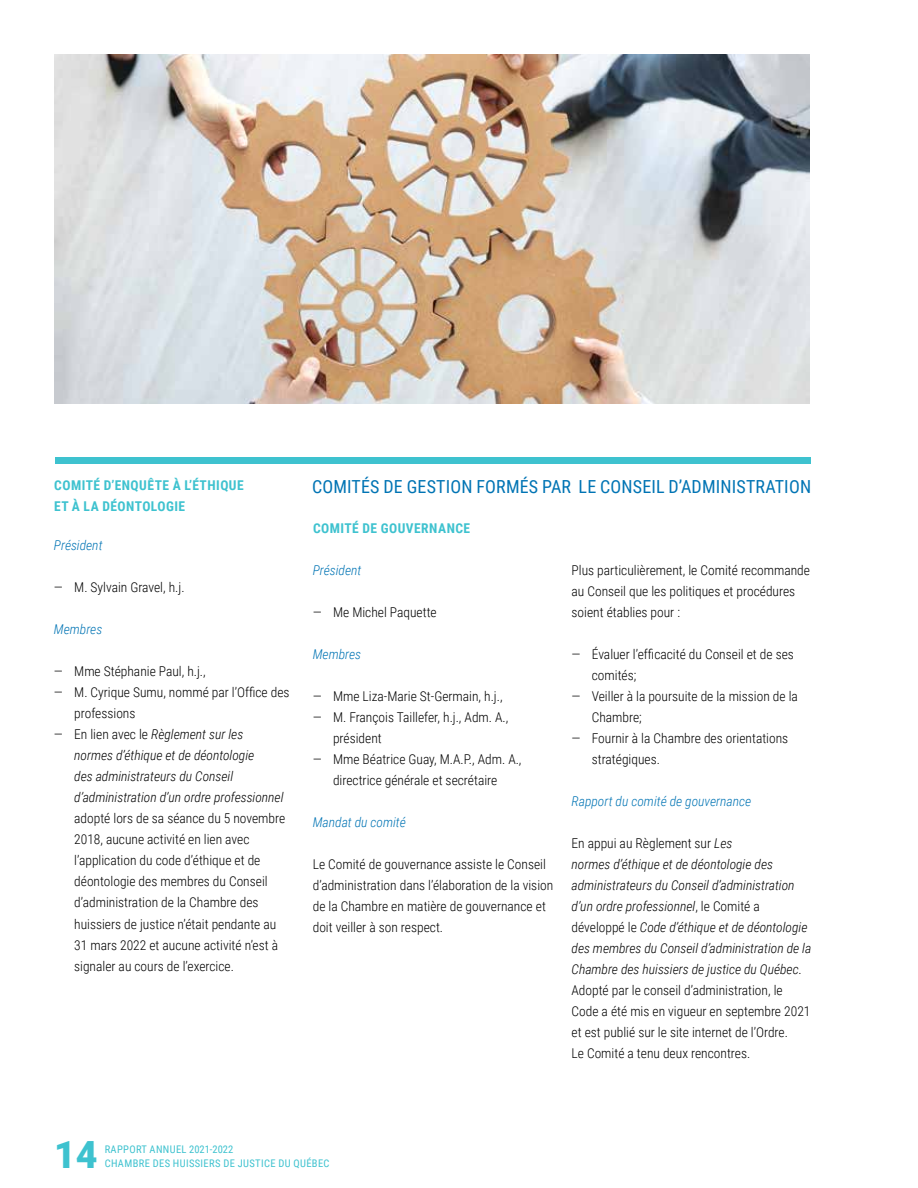
<style>
.page{position:relative;width:918px;height:1188px;background:#fff}
.page>*{position:absolute;margin:0;border:0;box-sizing:border-box;transform-origin:0 0}
.t1{font:900 37.5px "Roboto";color:#3ec2cf}
.t2{font:18px "Roboto Condensed";letter-spacing:.01em;color:#0074b4}
.t3{font:300 13.5px/21px "Roboto Condensed";color:#000}
.t4{font:italic 300 13.5px/21px "Roboto Condensed";color:#000}
.t5{font:italic 300 13.5px "Roboto Condensed";color:#0074b4}
.t6{font:700 13.5px/21px "Roboto Condensed";letter-spacing:.035em;color:#3ec2cf}
.t7{font:10.5px/13.5px "Roboto Condensed";letter-spacing:.035em;color:#3ec2cf}
.s1{font-style:normal}
</style>
<div class="page">
<div style="left:55px;top:458px;width:756px;height:6px;background:#3ec2cf"></div>
<img style="left:54px;top:54px;width:756px;height:350px">
<p class="t6" style="left:54px;top:475px;width:191px">COMITÉ D’ENQUÊTE À L’ÉTHIQUE<br>ET À LA DÉONTOLOGIE</p>
<p class="t5" style="left:54px;top:536px;width:50px">Président</p>
<p class="t3" style="left:54px;top:577px;width:132px">— M. Sylvain Gravel, h.j.</p>
<p class="t5" style="left:54px;top:620px;width:50px">Membres</p>
<p class="t3" style="left:54px;top:661px;width:153px">— Mme Stéphanie Paul, h.j.,</p>
<p class="t3" style="left:74px;top:682px;width:217px;text-indent:-20px">— M. Cyrique Sumu, nommé par l’Office des professions</p>
<p class="t4" style="left:74px;top:724px;width:211px;text-indent:-20px"><span class="s1">— En lien avec le</span> Règlement sur les normes d’éthique et de déontologie<br>des administrateurs du Conseil d’administration d’un ordre professionnel</p>
<p class="t3" style="left:74px;top:808px;width:213px">adopté lors de sa séance du 5 novembre 2018, aucune activité en lien avec l’application du code d’éthique et de déontologie des membres du Conseil d’administration de la Chambre des huissiers de justice n’était pendante au 31 mars 2022 et aucune activité n’est à signaler au cours de l’exercice.</p>
<h2 class="t2" style="left:312px;top:474px;width:501px">COMITÉS DE GESTION FORMÉS PAR LE CONSEIL D’ADMINISTRATION</h2>
<p class="t6" style="left:313px;top:517px;width:159px">COMITÉ DE GOUVERNANCE</p>
<p class="t5" style="left:313px;top:560px;width:50px">Président</p>
<p class="t3" style="left:313px;top:601px;width:126px">— Me Michel Paquette</p>
<p class="t5" style="left:313px;top:644px;width:50px">Membres</p>
<p class="t3" style="left:313px;top:685px;width:191px">— Mme Liza-Marie St-Germain, h.j.,</p>
<p class="t3" style="left:333px;top:706px;width:177px;text-indent:-20px">— M. François Taillefer, h.j., Adm. A., président</p>
<p class="t3" style="left:313px;top:748px;width:210px;text-align:center">— Mme Béatrice Guay, M.A.P., Adm. A., directrice générale et secrétaire</p>
<p class="t5" style="left:313px;top:812px;width:95px">Mandat du comité</p>
<p class="t3" style="left:313px;top:853px;width:242px">Le Comité de gouvernance assiste le Conseil d’administration dans l’élaboration de la vision de la Chambre en matière de gouvernance et doit veiller à son respect.</p>
<p class="t3" style="left:572px;top:559px;width:240px">Plus particulièrement, le Comité recommande au Conseil que les politiques et procédures soient établies pour :</p>
<p class="t3" style="left:592px;top:643px;width:204px;text-indent:-20px">— Évaluer l’efficacité du Conseil et de ses comités;</p>
<p class="t3" style="left:592px;top:685px;width:208px;text-indent:-20px">— Veiller à la poursuite de la mission de la<br>Chambre;</p>
<p class="t3" style="left:592px;top:727px;width:198px;text-indent:-20px">— Fournir à la Chambre des orientations stratégiques.</p>
<p class="t5" style="left:572px;top:791px;width:181px">Rapport du comité de gouvernance</p>
<p class="t4" style="left:572px;top:832px;width:241px"><span class="s1">En appui au Règlement sur</span> Les<br>normes d’éthique et de déontologie des administrateurs du Conseil d’administration d’un ordre professionnel<span class="s1">, le Comité a développé le</span> Code d’éthique et de déontologie des membres du Conseil d’administration de la Chambre des huissiers de justice du Québec<span class="s1">.<br>Adopté par le conseil d’administration, le Code a été mis en vigueur en septembre 2021 et est publié sur le site internet de l’Ordre.<br>Le Comité a tenu deux rencontres.</span></p>
<h1 class="t1" style="left:54px;top:1128px;width:45px">14</h1>
<p class="t7" style="left:105px;top:1142px;width:226px">RAPPORT ANNUEL 2021-2022<br>CHAMBRE DES HUISSIERS DE JUSTICE DU QUÉBEC</p>
</div>
